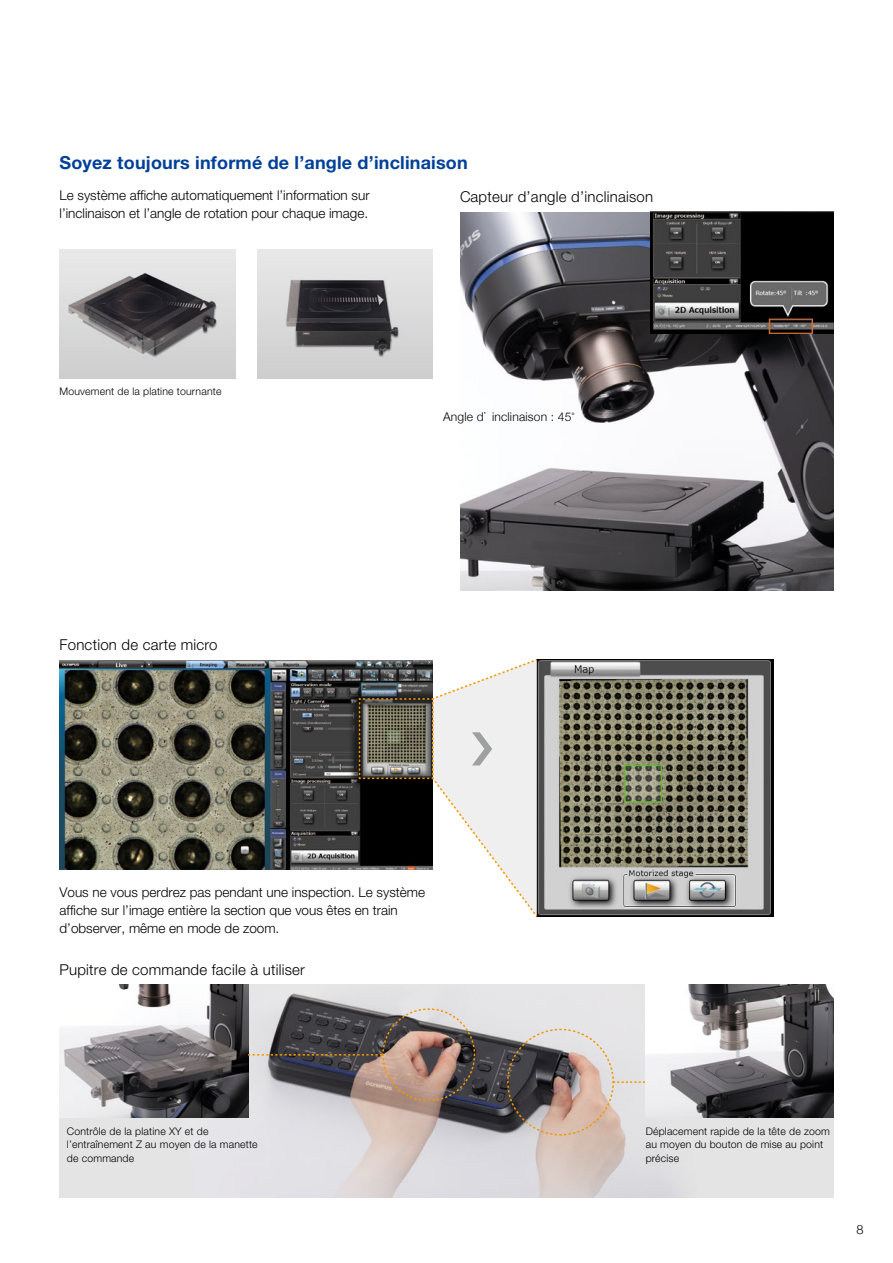
<style>
.page{position:relative;width:893px;height:1263px;background:#fff}
.page>*{position:absolute;margin:0;border:0;box-sizing:border-box;transform-origin:0 0}
.Title_12-18{font:700 18px "Helvetica Neue LT Std";letter-spacing:.01em;color:#004098}
.t1{font:300 15px "Helvetica Neue LT Std";letter-spacing:.015em;color:#000}
.Text_9-12{font:300 13.5px/18px "Helvetica Neue LT Std";color:#000}
.t2{font:300 12.75px "Helvetica Neue";color:#000}
.t3{font:300 12.15px "Helvetica Neue";letter-spacing:.015em;color:#000}
.t4{font:300 10.5px/13.5px "Helvetica Neue LT Std";letter-spacing:.015em;color:#000}
.s1{font-family:"Shin Go Pro";font-size:10.5px}
</style>
<div class="page">
<img style="left:60px;top:984px;width:773px;height:214px">
<img style="left:60px;top:661px;width:298px;height:209px">
<img style="left:539px;top:660px;width:234px;height:256px">
<img style="left:347px;top:686px;width:11px;height:105px">
<img style="left:352px;top:692px;width:6px;height:94px">
<svg style="left:358px;top:659px;width:181px;height:258px"></svg>
<img style="left:460px;top:212px;width:373px;height:379px">
<img style="left:60px;top:984px;width:188px;height:133px">
<svg style="left:248px;top:1007px;width:228px;height:95px;background:#837876"></svg>
<img style="left:646px;top:984px;width:187px;height:133px">
<svg style="left:506px;top:1028px;width:139px;height:108px;background:#b0a4a0"></svg>
<img style="left:651px;top:212px;width:182px;height:122px">
<img style="left:60px;top:249px;width:175px;height:129px">
<img style="left:257px;top:249px;width:176px;height:129px">
<p class="Title_12-18" style="left:60px;top:151px;width:410px">Soyez toujours informé de l’angle d’inclinaison</p>
<p class="Text_9-12" style="left:60px;top:186px;width:312px">Le système affiche automatiquement l’information sur l’inclinaison et l’angle de rotation pour chaque image.</p>
<p class="t1" style="left:460px;top:187px;width:195px">Capteur d’angle d’inclinaison</p>
<p class="t4" style="left:60px;top:384px;width:163px">Mouvement de la platine tournante</p>
<p class="t1" style="left:60px;top:636px;width:160px">Fonction de carte micro</p>
<p class="t3" style="left:443px;top:407px;width:140px">Angle d<span class="s1">’</span>inclinaison : 45<span class="s1">°</span></p>
<p class="Text_9-12" style="left:60px;top:883px;width:367px">Vous ne vous perdrez pas pendant une inspection. Le système affiche sur l’image entière la section que vous êtes en train d’observer, même en mode de zoom.</p>
<p class="t1" style="left:60px;top:960px;width:247px">Pupitre de commande facile à utiliser</p>
<p class="t4" style="left:67px;top:1124px;width:192px">Contrôle de la platine XY et de l’entraînement Z au moyen de la manette de commande</p>
<p class="t4" style="left:646px;top:1124px;width:186px">Déplacement rapide de la tête de zoom au moyen du bouton de mise au point précise</p>
<p class="t2" style="left:856px;top:1219px;width:9px">8</p>
</div>
